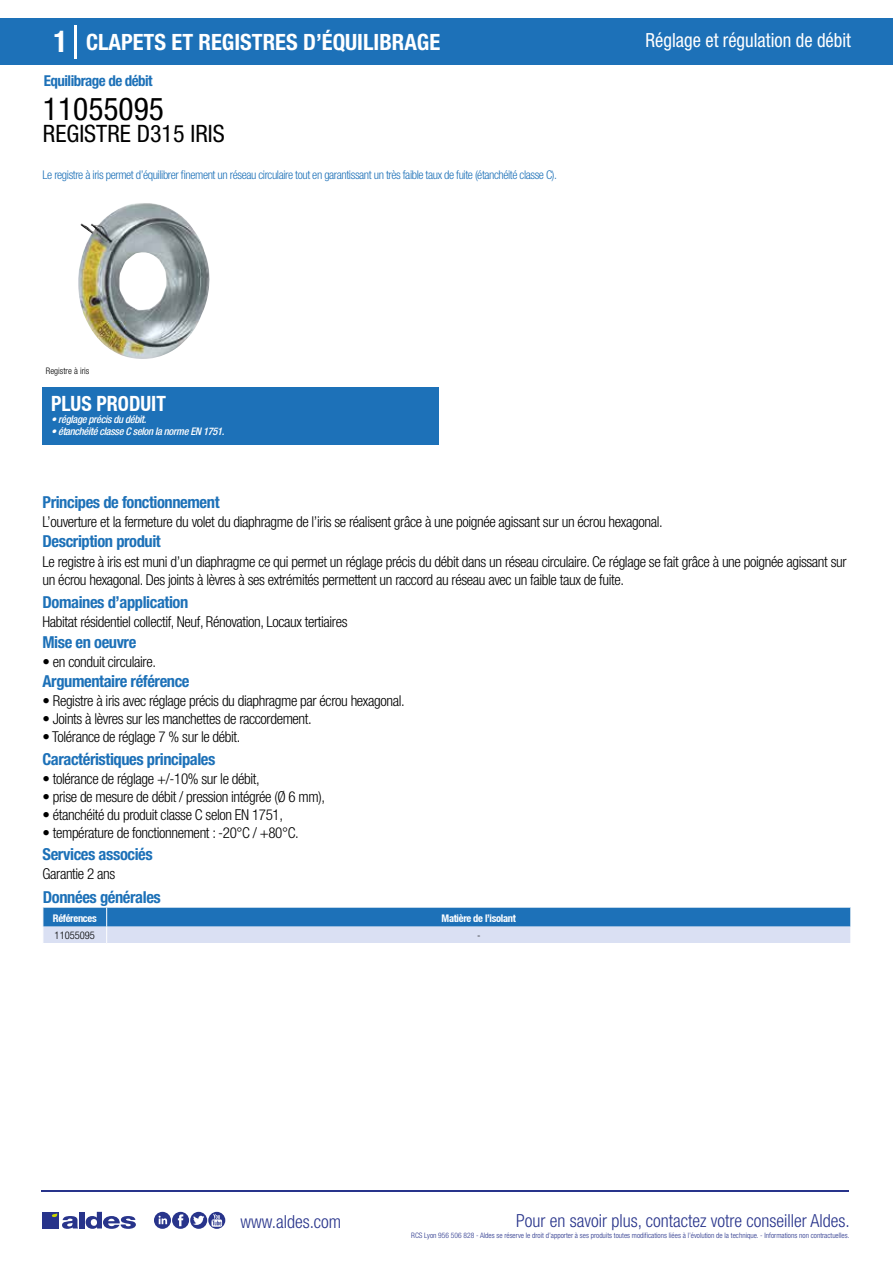
<style>
.page{position:relative;width:893px;height:1263px;background:#fff}
.page>*{position:absolute;margin:0;border:0;box-sizing:border-box;transform-origin:0 0}
.t1{font:condensed 31.5px "Helvetica Neue LT Std";color:#000}
.t2{font:condensed 24px "Helvetica Neue LT Std";color:#000}
.t3{font:700 condensed 22.5px "Helvetica Neue LT Std";color:#fff}
.t4{font:700 condensed 21px "Helvetica Neue";color:#fff;scale:.95 1}
.t5{font:condensed 19.5px "Helvetica Neue LT Std";color:#fff;scale:.95 1}
.t6{font:300 condensed 18px "Helvetica Neue";color:#28348b}
.t7{font:700 condensed 16.5px "Helvetica Neue LT Std";letter-spacing:-.025em;color:#1d71b8}
.t8{font:300 condensed 15px/18px "Helvetica Neue LT Std";letter-spacing:-.025em;color:#000}
.t9{font:700 condensed 15px "Helvetica Neue LT Std";letter-spacing:-.035em;color:#1d71b8}
.t10{font:300 condensed 12px "Helvetica Neue LT Std";letter-spacing:-.035em;color:#1d71b8}
.t11{font:italic 500 condensed 10.5px "Helvetica Neue";letter-spacing:-.03em;color:#fff}
.t12{font:700 condensed 10.5px "Helvetica Neue";letter-spacing:-.03em;color:#fff}
.t13{font:300 condensed 10.5px "Helvetica Neue";color:#000}
.t14{font:300 condensed 9px "Helvetica Neue";color:#000}
.t15{font:300 condensed 7.5px "Helvetica Neue";color:#28348b}
.s1{font-size:30px}
</style>
<div class="page">
<div style="left:0;top:18px;width:893px;height:46px;background:#1d71b8"></div>
<div style="left:43px;top:387px;width:396px;height:57px;background:#1d71b8"></div>
<hr style="left:74px;top:25px;width:2px;height:33px;background:#fff">
<svg style="left:78px;top:203px;width:132px;height:156px"></svg>
<svg style="left:43px;top:908px;width:808px;height:35px;background:#77a6d4"></svg>
<hr style="left:41px;top:1190px;width:808px;height:1px;background:#28348b">
<svg style="left:154px;top:1212px;width:71px;height:17px"></svg>
<div style="left:42px;top:1212px;width:17px;height:16px;background:#28348b"></div>
<div style="left:79px;top:1212px;width:5px;height:16px;background:#28348b"></div>
<svg style="left:86px;top:1212px;width:50px;height:17px"></svg>
<svg style="left:52px;top:1213px;width:26px;height:16px"></svg>
<h3 class="t3" style="left:54px;top:28px;width:388px"><span class="s1">1</span> CLAPETS ET REGISTRES D’ÉQUILIBRAGE</h3>
<h3 class="t5" style="left:646px;top:29px;width:218px">Réglage et régulation de débit</h3>
<p class="t9" style="left:44px;top:71px;width:110px">Equilibrage de débit</p>
<h1 class="t1" style="left:43px;top:91px;width:122px">11055095</h1>
<h2 class="t2" style="left:43px;top:120px;width:183px">REGISTRE D315 IRIS</h2>
<p class="t10" style="left:43px;top:167px;width:516px">Le registre à iris permet d’équilibrer finement un réseau circulaire tout en garantissant un très faible taux de fuite (étanchéité classe C).</p>
<p class="t14" style="left:46px;top:365px;width:45px">Registre à iris</p>
<h3 class="t4" style="left:51px;top:391px;width:122px">PLUS PRODUIT</h3>
<p class="t11" style="left:51px;top:413px;width:97px">• réglage précis du débit.</p>
<p class="t11" style="left:51px;top:425px;width:175px">• étanchéité classe C selon la norme EN 1751.</p>
<p class="t7" style="left:43px;top:492px;width:179px">Principes de fonctionnement</p>
<p class="t8" style="left:43px;top:513px;width:622px">L’ouverture et la fermeture du volet du diaphragme de l’iris se réalisent grâce à une poignée agissant sur un écrou hexagonal.</p>
<p class="t8" style="left:43px;top:552px;width:806px">Le registre à iris est muni d’un diaphragme ce qui permet un réglage précis du débit dans un réseau circulaire. Ce réglage se fait grâce à une poignée agissant sur un écrou hexagonal. Des joints à lèvres à ses extrémités permettent un raccord au réseau avec un faible taux de fuite.</p>
<p class="t8" style="left:43px;top:613px;width:307px">Habitat résidentiel collectif, Neuf, Rénovation, Locaux tertiaires</p>
<p class="t8" style="left:43px;top:652px;width:115px">• en conduit circulaire.</p>
<p class="t7" style="left:43px;top:531px;width:120px">Description produit</p>
<p class="t7" style="left:43px;top:592px;width:147px">Domaines d’application</p>
<p class="t7" style="left:43px;top:632px;width:95px">Mise en oeuvre</p>
<p class="t7" style="left:43px;top:671px;width:149px">Argumentaire référence</p>
<p class="t8" style="left:43px;top:692px;width:364px">• Registre à iris avec réglage précis du diaphragme par écrou hexagonal.</p>
<p class="t8" style="left:43px;top:710px;width:271px">• Joints à lèvres sur les manchettes de raccordement.</p>
<p class="t8" style="left:43px;top:728px;width:199px">• Tolérance de réglage 7 % sur le débit.</p>
<p class="t7" style="left:43px;top:749px;width:174px">Caractéristiques principales</p>
<p class="t8" style="left:43px;top:770px;width:219px">• tolérance de réglage +/-10% sur le débit,</p>
<p class="t8" style="left:43px;top:788px;width:284px">• prise de mesure de débit / pression intégrée (Ø 6 mm),</p>
<p class="t8" style="left:43px;top:806px;width:242px">• étanchéité du produit classe C selon EN 1751,</p>
<p class="t8" style="left:43px;top:824px;width:258px">• température de fonctionnement : -20°C / +80°C.</p>
<p class="t7" style="left:43px;top:844px;width:112px">Services associés</p>
<p class="t8" style="left:43px;top:864px;width:74px">Garantie 2 ans</p>
<p class="t7" style="left:43px;top:887px;width:119px">Données générales</p>
<p class="t12" style="left:53px;top:912px;width:45px">Références</p>
<p class="t12" style="left:442px;top:912px;width:76px">Matière de l’isolant</p>
<p class="t13" style="left:55px;top:929px;width:42px">11055095</p>
<p class="t13" style="left:477px;top:929px;width:5px">-</p>
<p class="t6" style="left:240px;top:1211px;width:102px">www.aldes.com</p>
<p class="t6" style="left:516px;top:1211px;width:335px">Pour en savoir plus, contactez votre conseiller Aldes.</p>
<p class="t15" style="left:411px;top:1230px;width:440px">RCS Lyon 956 506 828 - Aldes se réserve le droit d’apporter à ses produits toutes modifications liées à l’évolution de la technique. - Informations non contractuelles.</p>
</div>
